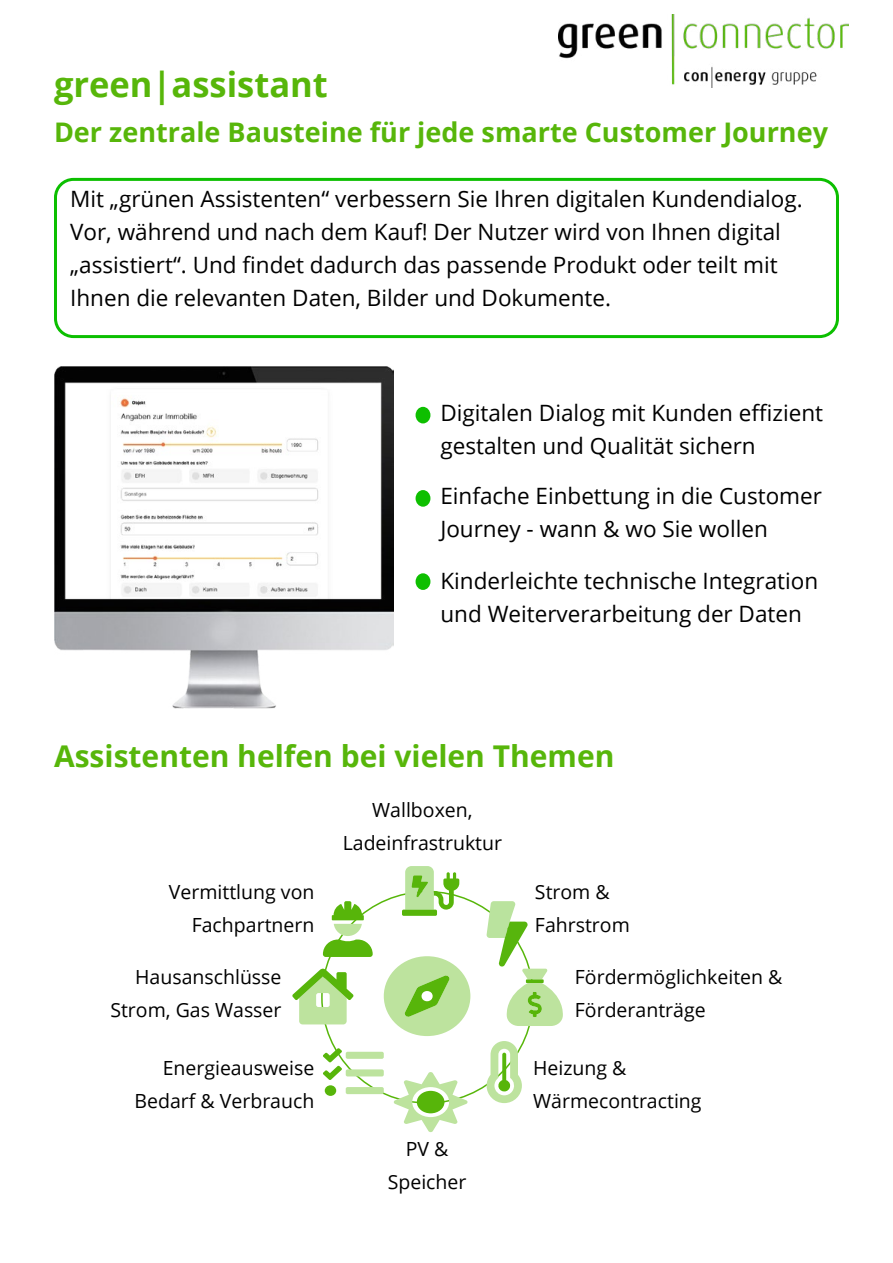
<style>
.page{position:relative;width:893px;height:1263px;background:#fff}
.page>*{position:absolute;margin:0;border:0;box-sizing:border-box;transform-origin:0 0}
.t1{font:700 34.5px "Open Sans";color:#57b60a}
.t2{font:700 30px "Open Sans";color:#57b60a}
.t3{font:700 27px "Open Sans";color:#57b60a}
.t4{font:22.5px/33px "Open Sans";color:#000}
.t5{font:19.5px/33px "Open Sans";color:#000;text-align:right}
</style>
<div class="page">
<img style="left:55px;top:366px;width:339px;height:342px">
<svg style="left:384px;top:956px;width:86px;height:80px"></svg>
<svg style="left:292px;top:969px;width:62px;height:55px"></svg>
<svg style="left:393px;top:1072px;width:75px;height:60px"></svg>
<div style="left:417px;top:1091px;width:27px;height:22px;background:#57b50a;border-radius:50%"></div>
<svg style="left:323px;top:1048px;width:61px;height:48px"></svg>
<svg style="left:487px;top:901px;width:76px;height:125px"></svg>
<svg style="left:323px;top:901px;width:50px;height:56px"></svg>
<svg style="left:402px;top:866px;width:57px;height:50px"></svg>
<div style="left:54px;top:178px;width:785px;height:160px;border:3px solid #0cbf00;border-radius:18px"></div>
<div style="left:416px;top:407px;width:14px;height:16px;background:#0ebf00;border-radius:50%"></div>
<div style="left:416px;top:490px;width:14px;height:17px;background:#0ebf00;border-radius:50%"></div>
<div style="left:416px;top:573px;width:14px;height:17px;background:#0ebf00;border-radius:50%"></div>
<img style="left:558px;top:15px;width:291px;height:73px">
<svg style="left:487px;top:1041px;width:35px;height:62px"></svg>
<h1 class="t1" style="left:54px;top:61px;width:275px">green|assistant</h1>
<p class="t3" style="left:54px;top:114px;width:775px">Der zentrale Bausteine für jede smarte Customer Journey</p>
<p class="t4" style="left:70px;top:182px;width:734px">Mit „grünen Assistenten“ verbessern Sie Ihren digitalen Kundendialog.<br>Vor, während und nach dem Kauf! Der Nutzer wird von Ihnen digital „assistiert“. Und findet dadurch das passende Produkt oder teilt mit Ihnen die relevanten Daten, Bilder und Dokumente.</p>
<p class="t4" style="left:440px;top:396px;width:384px">Digitalen Dialog mit Kunden effizient gestalten und Qualität sichern</p>
<p class="t4" style="left:440px;top:479px;width:383px">Einfache Einbettung in die Customer<br>Journey - wann &amp; wo Sie wollen</p>
<p class="t4" style="left:440px;top:564px;width:379px">Kinderleichte technische Integration und Weiterverarbeitung der Daten</p>
<h2 class="t2" style="left:54px;top:735px;width:562px">Assistenten helfen bei vielen Themen</h2>
<p class="t5" style="left:169px;top:875px;width:147px">Vermittlung von<br>Fachpartnern</p>
<p class="t5" style="left:110px;top:959px;width:173px">Hausanschlüsse<br>Strom, Gas Wasser</p>
<p class="t5" style="left:343px;top:792px;width:161px;text-align:center">Wallboxen,<br>Ladeinfrastruktur</p>
<p class="t5" style="left:535px;top:875px;width:96px;text-align:left">Strom &amp;<br>Fahrstrom</p>
<p class="t5" style="left:575px;top:959px;width:209px;text-align:left">Fördermöglichkeiten &amp;<br>Förderanträge</p>
<p class="t5" style="left:135px;top:1051px;width:181px">Energieausweise<br>Bedarf &amp; Verbrauch</p>
<p class="t5" style="left:533px;top:1051px;width:170px;text-align:left">Heizung &amp;<br>Wärmecontracting</p>
<p class="t5" style="left:388px;top:1132px;width:80px;text-align:center">PV &amp;<br>Speicher</p>
</div>
